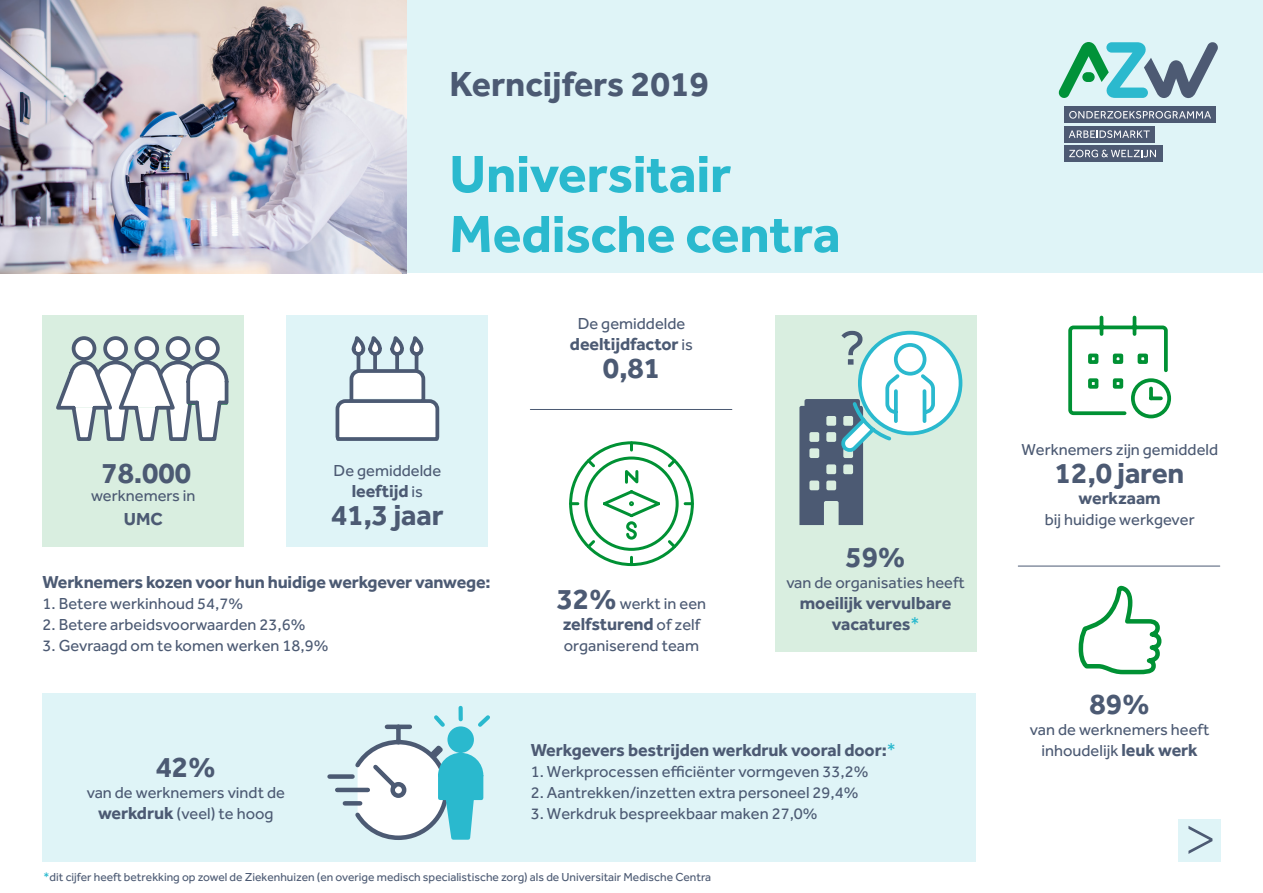
<style>
.page{position:relative;width:1263px;height:893px;background:#fff}
.page>*{position:absolute;margin:0;border:0;box-sizing:border-box;transform-origin:0 0}
.t1{font:55.5px "Minion Pro";color:#4c5a73}
.t2{font:700 54px/60px "Effra";letter-spacing:-.005em;color:#2ab9ce}
.t3{font:700 36px "Effra";color:#4c5a73}
.t4{font:700 30px "Effra";letter-spacing:-.005em;color:#4c5a73}
.t5{font:700 18px/21px "Effra";letter-spacing:-.005em;color:#4c5a73;text-align:center}
.t6{font:16.5px/21px "Effra";color:#4c5a73;text-align:center}
.t7{font:12px "Effra";color:#4c5a73}
.s1{font-weight:400;font-size:16.5px}
.s2{font-weight:700;font-size:18px}
.s3{font-weight:700;font-size:30px}
.s4{font-weight:400;color:#2ab9ce}
.s5{color:#2ab9ce}
</style>
<div class="page">
<div style="left:1178px;top:819px;width:42px;height:42px;background:#dff4f7"></div>
<div style="left:407px;top:0;width:856px;height:273px;background:#dff4f7"></div>
<img style="left:0;top:0;width:407px;height:273px">
<div style="left:1064px;top:107px;width:152px;height:16px;background:#4d5a73"></div>
<div style="left:1064px;top:126px;width:91px;height:17px;background:#4d5a73"></div>
<div style="left:1064px;top:145px;width:98px;height:17px;background:#4d5a73"></div>
<svg style="left:1069px;top:111px;width:142px;height:8px"></svg>
<svg style="left:1069px;top:150px;width:87px;height:7px"></svg>
<svg style="left:1059px;top:42px;width:159px;height:56px"></svg>
<div style="left:1082px;top:72px;width:13px;height:10px;background:#009239;border-radius:5px"></div>
<svg style="left:1069px;top:130px;width:81px;height:8px"></svg>
<div style="left:775px;top:315px;width:201px;height:336px;background:#d9eee0"></div>
<div style="left:287px;top:315px;width:201px;height:231px;background:#dff4f7"></div>
<div style="left:43px;top:315px;width:201px;height:231px;background:#d9eee0"></div>
<div style="left:43px;top:693px;width:933px;height:168px;background:#dff4f7"></div>
<svg style="left:1068px;top:315px;width:104px;height:104px"></svg>
<div style="left:458px;top:708px;width:5px;height:11px;background:#2ab9ce"></div>
<svg style="left:327px;top:711px;width:163px;height:129px"></svg>
<svg style="left:1078px;top:585px;width:84px;height:90px"></svg>
<svg style="left:335px;top:338px;width:105px;height:103px"></svg>
<hr style="left:530px;top:409px;width:202px;height:1px;background:#4c5a73">
<hr style="left:1018px;top:566px;width:202px;height:1px;background:#4c5a73">
<svg style="left:799px;top:330px;width:164px;height:195px"></svg>
<svg style="left:569px;top:441px;width:125px;height:126px"></svg>
<div style="left:584px;top:456px;width:95px;height:95px;border:3px solid #009134;border-radius:50%"></div>
<svg style="left:56px;top:336px;width:173px;height:105px"></svg>
<h3 class="t3" style="left:449px;top:62px;width:261px">Kerncijfers 2019</h3>
<h2 class="t2" style="left:449px;top:143px;width:393px">Universitair<br>Medische centra</h2>
<h3 class="t4" style="left:102px;top:455px;width:91px">78.000</h3>
<p class="t6" style="left:91px;top:484px;width:106px">werknemers in</p>
<p class="t5" style="left:124px;top:508px;width:40px">UMC</p>
<p class="t6" style="left:334px;top:459px;width:109px">De gemiddelde</p>
<p class="t5" style="left:352px;top:480px;width:73px">leeftijd <span class="s1">is</span></p>
<h3 class="t4" style="left:331px;top:497px;width:114px">41,3 jaar</h3>
<p class="t5" style="left:43px;top:571px;width:450px">Werknemers kozen voor hun huidige werkgever vanwege:</p>
<p class="t6" style="left:43px;top:593px;width:202px">1. Betere werkinhoud 54,7%</p>
<p class="t6" style="left:43px;top:614px;width:264px">2. Betere arbeidsvoorwaarden 23,6%</p>
<p class="t6" style="left:43px;top:635px;width:287px">3. Gevraagd om te komen werken 18,9%</p>
<h3 class="t4" style="left:156px;top:749px;width:62px">42%</h3>
<p class="t6" style="left:87px;top:782px;width:200px">van de werknemers vindt de <span class="s2">werkdruk</span> (veel) te hoog</p>
<p class="t6" style="left:578px;top:312px;width:109px">De gemiddelde</p>
<p class="t5" style="left:570px;top:333px;width:125px">deeltijdfactor <span class="s1">is</span></p>
<h3 class="t4" style="left:603px;top:350px;width:59px">0,81</h3>
<p class="t6" style="left:557px;top:593px;width:151px"><span class="s3">32%</span> werkt in een</p>
<p class="t5" style="left:563px;top:613px;width:139px">zelfsturend <span class="s1">of zelf</span></p>
<p class="t6" style="left:564px;top:635px;width:137px">organiserend team</p>
<h3 class="t4" style="left:845px;top:539px;width:62px">59%</h3>
<p class="t6" style="left:786px;top:572px;width:180px">van de organisaties heeft</p>
<p class="t5" style="left:800px;top:592px;width:153px">moeilijk vervulbare vacatures<span class="s4">*</span></p>
<p class="t5" style="left:531px;top:739px;width:366px">Werkgevers bestrijden werkdruk vooral door:<span class="s4">*</span></p>
<p class="t6" style="left:531px;top:761px;width:339px">1. Werkprocessen efficiënter vormgeven 33,2%</p>
<p class="t6" style="left:531px;top:782px;width:329px">2. Aantrekken/inzetten extra personeel 29,4%</p>
<p class="t6" style="left:531px;top:803px;width:288px">3. Werkdruk bespreekbaar maken 27,0%</p>
<p class="t7" style="left:44px;top:870px;width:669px"><span class="s5">*</span>dit cijfer heeft betrekking op zowel de Ziekenhuizen (en overige medisch specialistische zorg) als de Universitair Medische Centra</p>
<p class="t6" style="left:1021px;top:438px;width:198px">Werknemers zijn gemiddeld</p>
<h3 class="t4" style="left:1055px;top:455px;width:131px">12,0 jaren</h3>
<p class="t5" style="left:1079px;top:487px;width:84px">werkzaam</p>
<p class="t6" style="left:1045px;top:509px;width:152px">bij huidige werkgever</p>
<h3 class="t4" style="left:1089px;top:686px;width:62px">89%</h3>
<p class="t6" style="left:1030px;top:719px;width:181px">van de werknemers heeft inhoudelijk <span class="s2">leuk werk</span></p>
<h1 class="t1" style="left:1185px;top:799px;width:32px">&gt;</h1>
</div>
